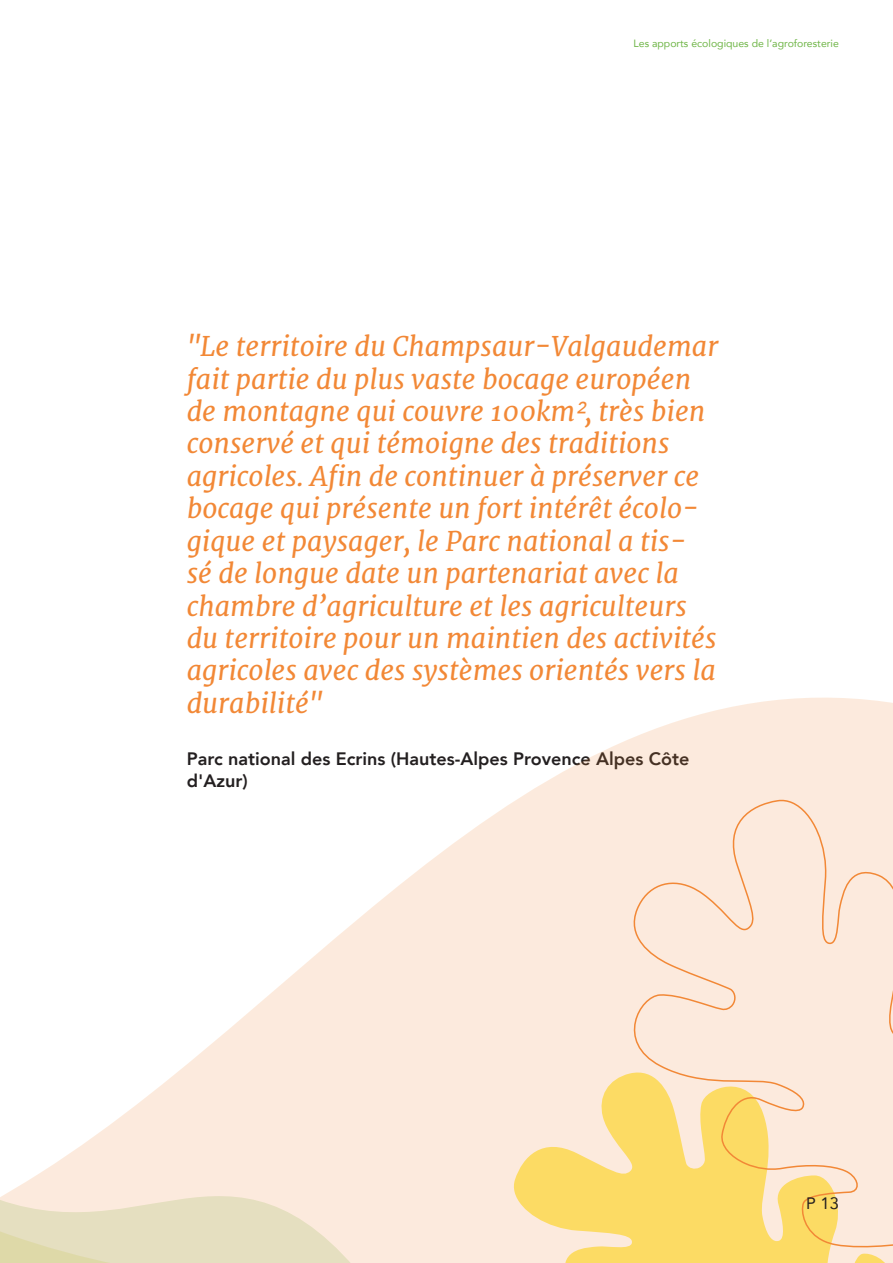
<style>
.page{position:relative;width:893px;height:1263px;background:#fff}
.page>*{position:absolute;margin:0;border:0;box-sizing:border-box;transform-origin:0 0}
.t1{font:italic 27px/32.4px "Merriweather";color:#f28836}
.t2{font:800 18px/21.6px "Avenir";color:#231f20}
.t3{font:16.5px "Avenir";color:#231f20}
.t4{font:10.5px "Avenir";color:#6eb546}
.s1{font-family:"Avenir"}
</style>
<div class="page">
<svg style="left:0;top:697px;width:893px;height:566px;fill:#fceadd"></svg>
<svg style="left:514px;top:1067px;width:98px;height:196px;background:#fce4ad"></svg>
<svg style="left:612px;top:798px;width:281px;height:465px;background:#fbe4bf"></svg>
<p class="t4" style="left:634px;top:35px;width:207px">Les apports écologiques de l’agroforesterie</p>
<p class="t1" style="left:187px;top:330px;width:533px">"Le territoire du Champsaur-Valgaudemar fait partie du plus vaste bocage européen de montagne qui couvre 100km<span class="s1">²</span>, très bien conservé et qui témoigne des traditions agricoles. Afin de continuer à préserver ce bocage qui présente un fort intérêt écolo&shy;gique et paysager, le Parc national a tis&shy;sé de longue date un partenariat avec la chambre d’agriculture et les agriculteurs du territoire pour un maintien des activités agricoles avec des systèmes orientés vers la durabilité"</p>
<p class="t2" style="left:187px;top:748px;width:504px">Parc national des Ecrins (Hautes-Alpes Provence Alpes Côte d'Azur)</p>
<p class="t3" style="left:806px;top:1190px;width:34px">P 13</p>
</div>
